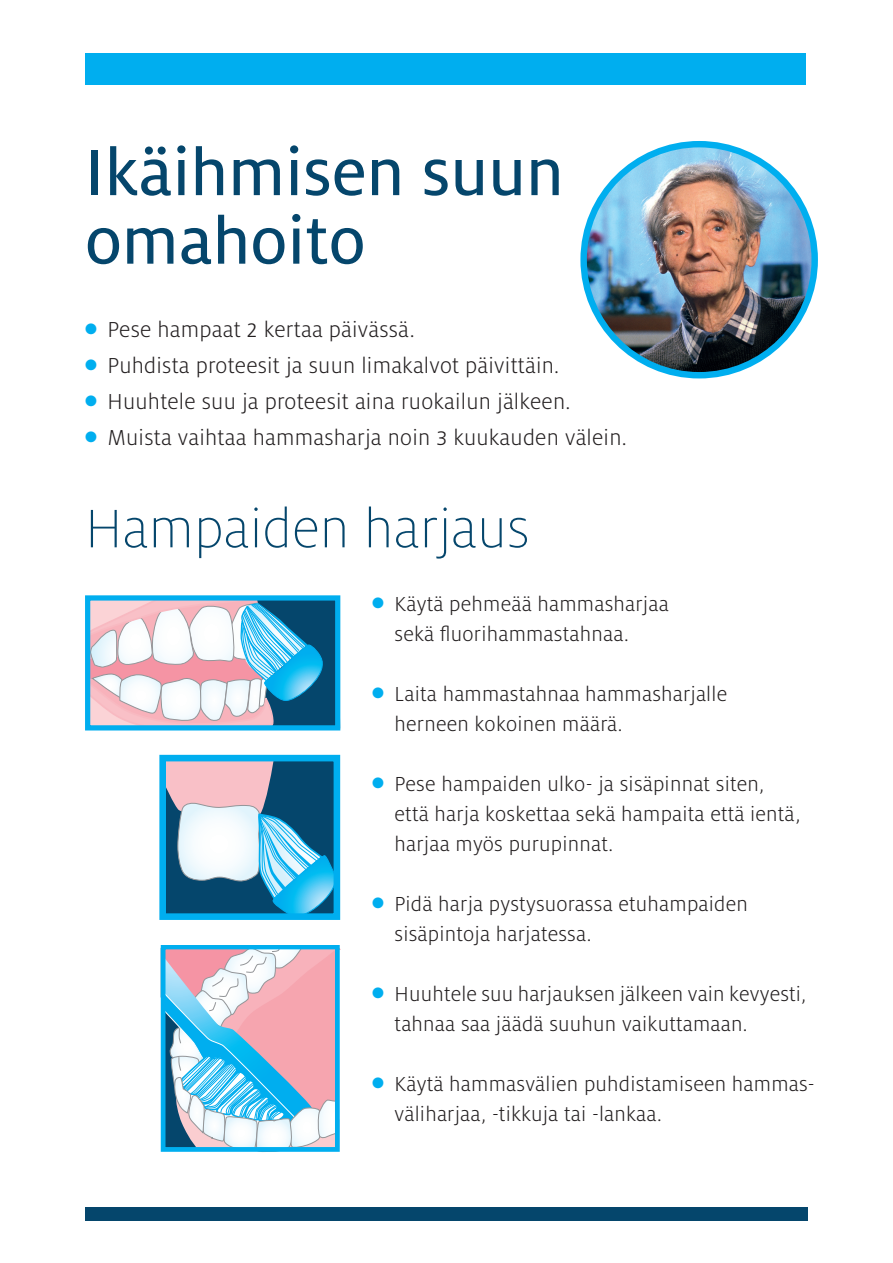
<style>
.page{position:relative;width:893px;height:1263px;background:#fff}
.page>*{position:absolute;margin:0;border:0;box-sizing:border-box;transform-origin:0 0}
.otsikko_1{font:72px/68.6px "Milo Pro Text";color:#05466c}
.otsikko_1-2{font:300 expanded 60px "Milo Pro";color:#05466c}
.leipis{font:300 24px "Milo Pro";letter-spacing:.01em;color:#231f20}
.leipis-2{font:300 22.5px/30px "Milo Pro";letter-spacing:.01em;color:#231f20}
.s1{color:#00aeef}
.s2{font-family:"Frutiger";font-size:19.5px}
</style>
<div class="page">
<img style="left:584px;top:144px;width:231px;height:231px;border-radius:116px">
<div style="left:580px;top:141px;width:238px;height:237px;border:6px solid #00aeef;border-radius:50%"></div>
<div style="left:85px;top:53px;width:721px;height:32px;background:#00aeef"></div>
<div style="left:85px;top:1206px;width:723px;height:14px;background:#05466c"></div>
<svg style="left:85px;top:601px;width:255px;height:130px"></svg>
<div style="left:85px;top:595px;width:255px;height:135px;border:5px solid #00aeef"></div>
<svg style="left:161px;top:756px;width:180px;height:390px"></svg>
<div style="left:161px;top:945px;width:179px;height:207px;border:5px solid #00aeef"></div>
<div style="left:161px;top:927px;width:179px;height:18px;background:#fff"></div>
<p class="otsikko_1" style="left:85px;top:139px;width:480px">Ikäihmisen suun omahoito</p>
<p class="leipis" style="left:85px;top:316px;width:331px"><span class="s1">●</span> Pese hampaat <span class="s2">2</span> kertaa päivässä.</p>
<p class="leipis" style="left:85px;top:352px;width:476px"><span class="s1">●</span> Puhdista proteesit ja suun limakalvot päivittäin.</p>
<p class="leipis" style="left:85px;top:388px;width:487px"><span class="s1">●</span> Huuhtele suu ja proteesit aina ruokailun jälkeen.</p>
<p class="leipis" style="left:85px;top:424px;width:543px"><span class="s1">●</span> Muista vaihtaa hammasharja noin <span class="s2">3</span> kuukauden välein.</p>
<p class="otsikko_1-2" style="left:85px;top:496px;width:446px">Hampaiden harjaus</p>
<p class="leipis-2" style="left:395px;top:589px;width:276px;text-indent:-22px"><span class="s1">●</span> Käytä pehmeää hammasharjaa sekä fluorihammastahnaa.</p>
<p class="leipis-2" style="left:395px;top:679px;width:334px;text-indent:-22px"><span class="s1">●</span> Laita hammastahnaa hammasharjalle herneen kokoinen määrä.</p>
<p class="leipis-2" style="left:395px;top:769px;width:407px;text-indent:-22px"><span class="s1">●</span> Pese hampaiden ulko- ja sisäpinnat siten, että harja koskettaa sekä hampaita että ientä, harjaa myös purupinnat.</p>
<p class="leipis-2" style="left:395px;top:889px;width:355px;text-indent:-22px"><span class="s1">●</span> Pidä harja pystysuorassa etuhampaiden sisäpintoja harjatessa.</p>
<p class="leipis-2" style="left:395px;top:979px;width:413px;text-indent:-22px"><span class="s1">●</span> Huuhtele suu harjauksen jälkeen vain kevyesti, tahnaa saa jäädä suuhun vaikuttamaan.</p>
<p class="leipis-2" style="left:395px;top:1069px;width:422px;text-indent:-22px"><span class="s1">●</span> Käytä hammasvälien puhdistamiseen hammas&shy;väliharjaa, -tikkuja tai -lankaa.</p>
</div>
